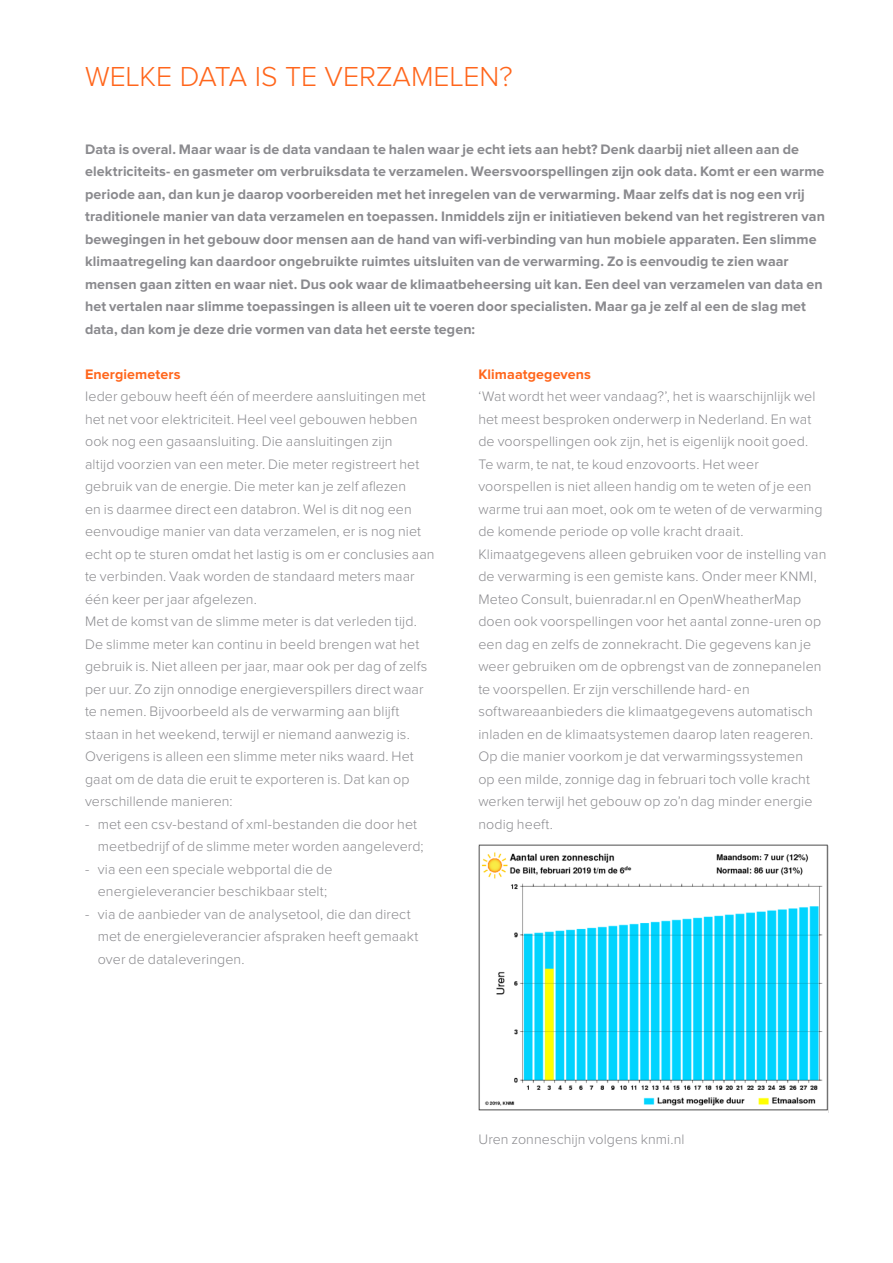
<style>
.page{position:relative;width:893px;height:1263px;background:#fff}
.page>*{position:absolute;margin:0;border:0;box-sizing:border-box;transform-origin:0 0}
.Hoofdkop{font:300 28.5px "Proxima Nova";color:#ff661c}
.Broodtekst{font:300 14.25px/22.5px "Proxima Nova";letter-spacing:.01em;color:#8a8a8e}
.Broodtekst-2{font:700 14.25px/22.5px "Proxima Nova";letter-spacing:.005em;color:#8a8a8e}
.Broodtekst-3{font:700 14.25px "Proxima Nova";letter-spacing:.005em;color:#ff661c}
.Jim_Tussenkop{font:700 14.25px "Proxima Nova";letter-spacing:.005em;color:#ff661c}
</style>
<div class="page">
<img style="left:478px;top:844px;width:351px;height:268px">
<p class="Hoofdkop" style="left:85px;top:64px;width:429px">WELKE DATA IS TE VERZAMELEN?</p>
<p class="Broodtekst-2" style="left:85px;top:138px;width:741px">Data is overal. Maar waar is de data vandaan te halen waar je echt iets aan hebt? Denk daarbij niet alleen aan de elektriciteits- en gasmeter om verbruiksdata te verzamelen. Weersvoorspellingen zijn ook data. Komt er een warme periode aan, dan kun je daarop voorbereiden met het inregelen van de verwarming. Maar zelfs dat is nog een vrij traditionele manier van data verzamelen en toepassen. Inmiddels zijn er initiatieven bekend van het registreren van bewegingen in het gebouw door mensen aan de hand van wifi-verbinding van hun mobiele apparaten. Een slimme klimaatregeling kan daardoor ongebruikte ruimtes uitsluiten van de verwarming. Zo is eenvoudig te zien waar mensen gaan zitten en waar niet. Dus ook waar de klimaatbeheersing uit kan. Een deel van verzamelen van data en het vertalen naar slimme toepassingen is alleen uit te voeren door specialisten. Maar ga je zelf al een de slag met data, dan kom je deze drie vormen van data het eerste tegen:</p>
<p class="Jim_Tussenkop" style="left:85px;top:368px;width:97px">Energiemeters</p>
<p class="Broodtekst" style="left:85px;top:386px;width:351px">Ieder gebouw heeft één of meerdere aansluitingen met het net voor elektriciteit. Heel veel gebouwen hebben ook nog een gasaansluiting. Die aansluitingen zijn<br>altijd voorzien van een meter. Die meter registreert het gebruik van de energie. Die meter kan je zelf aflezen<br>en is daarmee direct een databron. Wel is dit nog een eenvoudige manier van data verzamelen, er is nog niet echt op te sturen omdat het lastig is om er conclusies aan te verbinden. Vaak worden de standaard meters maar één keer per jaar afgelezen.</p>
<p class="Broodtekst" style="left:85px;top:611px;width:344px">Met de komst van de slimme meter is dat verleden tijd.<br>De slimme meter kan continu in beeld brengen wat het gebruik is. Niet alleen per jaar, maar ook per dag of zelfs per uur. Zo zijn onnodige energieverspillers direct waar te nemen. Bijvoorbeeld als de verwarming aan blijft staan in het weekend, terwijl er niemand aanwezig is.</p>
<p class="Broodtekst" style="left:85px;top:746px;width:330px">Overigens is alleen een slimme meter niks waard. Het gaat om de data die eruit te exporteren is. Dat kan op verschillende manieren:</p>
<p class="Broodtekst" style="left:98px;top:813px;width:327px;text-indent:-13px">- met een csv-bestand of xml-bestanden die door het meetbedrijf of de slimme meter worden aangeleverd;</p>
<p class="Broodtekst" style="left:85px;top:858px;width:249px;text-align:center">- via een een speciale webportal die de energieleverancier beschikbaar stelt;</p>
<p class="Broodtekst" style="left:98px;top:903px;width:322px;text-indent:-13px">- via de aanbieder van de analysetool, die dan direct met de energieleverancier afspraken heeft gemaakt over de dataleveringen.</p>
<p class="Broodtekst-3" style="left:478px;top:368px;width:114px">Klimaatgegevens</p>
<p class="Broodtekst" style="left:478px;top:386px;width:346px">‘Wat wordt het weer vandaag?’, het is waarschijnlijk wel het meest besproken onderwerp in Nederland. En wat de voorspellingen ook zijn, het is eigenlijk nooit goed.<br>Te warm, te nat, te koud enzovoorts. Het weer voorspellen is niet alleen handig om te weten of je een warme trui aan moet, ook om te weten of de verwarming de komende periode op volle kracht draait.</p>
<p class="Broodtekst" style="left:478px;top:543px;width:350px">Klimaatgegevens alleen gebruiken voor de instelling van de verwarming is een gemiste kans. Onder meer KNMI, Meteo Consult, buienradar.nl en OpenWheatherMap doen ook voorspellingen voor het aantal zonne-uren op een dag en zelfs de zonnekracht. Die gegevens kan je weer gebruiken om de opbrengst van de zonnepanelen te voorspellen. Er zijn verschillende hard- en softwareaanbieders die klimaatgegevens automatisch inladen en de klimaatsystemen daarop laten reageren.<br>Op die manier voorkom je dat verwarmingssystemen<br>op een milde, zonnige dag in februari toch volle kracht werken terwijl het gebouw op zo’n dag minder energie nodig heeft.</p>
<p class="Broodtekst" style="left:478px;top:1128px;width:208px">Uren zonneschijn volgens knmi.nl</p>
</div>
